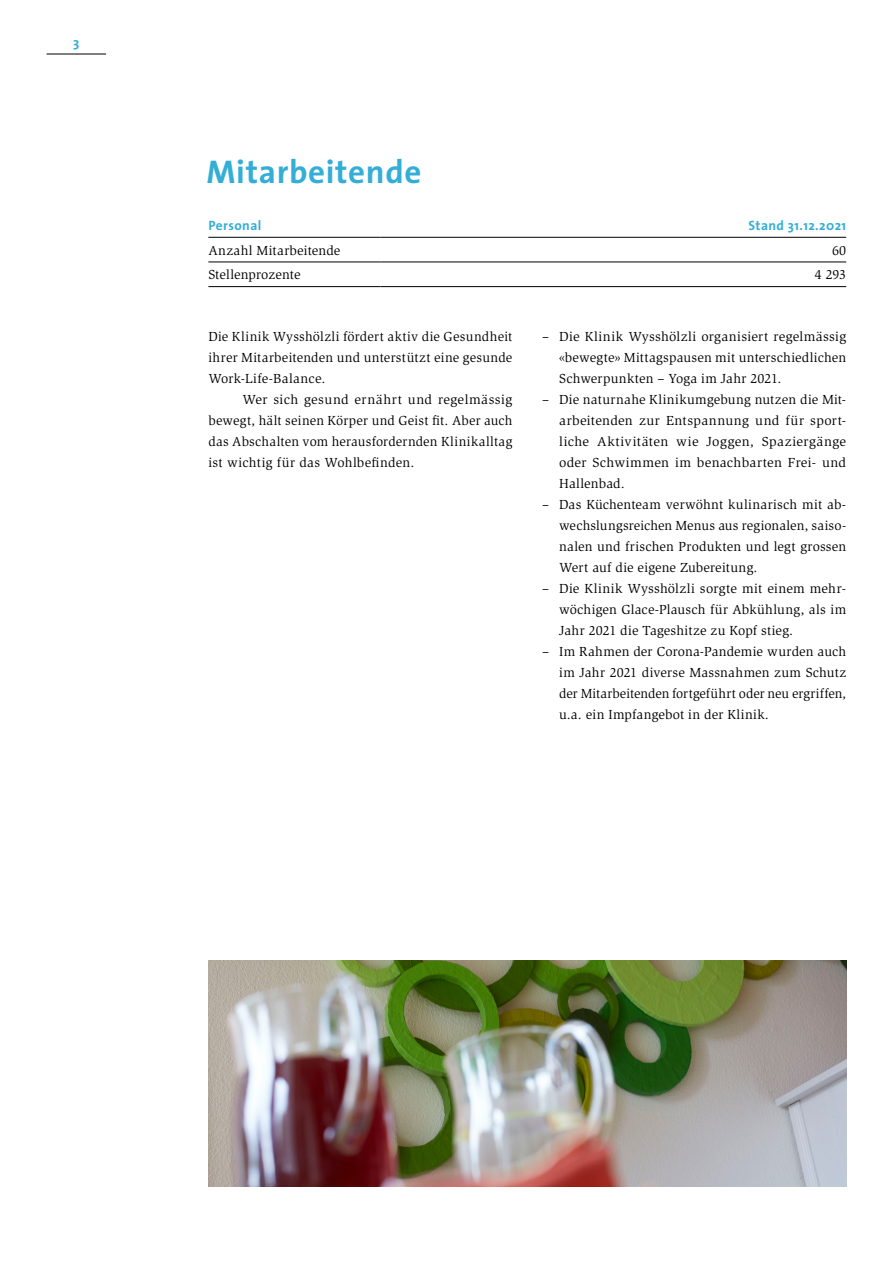
<style>
.page{position:relative;width:893px;height:1263px;background:#fff}
.page>*{position:absolute;margin:0;border:0;box-sizing:border-box;transform-origin:0 0}
.t1{font:700 33px "The Sans";letter-spacing:.02em;color:#34aed6}
.t2{font:13.5px/21px "Slimbach";letter-spacing:.015em;color:#000;text-align:justify}
.t3{font:700 13.5px "The Sans";letter-spacing:.03em;color:#34aed6}
</style>
<div class="page">
<hr style="left:47px;top:54px;width:59px;height:1px;background:#000">
<hr style="left:208px;top:262px;width:173px;height:1px;background:#000">
<hr style="left:208px;top:237px;width:173px;height:1px;background:#000">
<hr style="left:208px;top:286px;width:173px;height:1px;background:#000">
<hr style="left:381px;top:237px;width:465px;height:1px;background:#000">
<hr style="left:381px;top:262px;width:465px;height:1px;background:#000">
<hr style="left:381px;top:286px;width:465px;height:1px;background:#000">
<img style="left:208px;top:960px;width:638px;height:226px">
<p class="t3" style="left:73px;top:31px;width:8px">3</p>
<h1 class="t1" style="left:207px;top:144px;width:216px">Mitarbeitende</h1>
<p class="t3" style="left:208px;top:214px;width:55px">Personal</p>
<p class="t3" style="left:748px;top:214px;width:99px">Stand 31.12.2021</p>
<p class="t2" style="left:208px;top:240px;width:133px">Anzahl Mitarbeitende</p>
<p class="t2" style="left:832px;top:240px;width:16px">60</p>
<p class="t2" style="left:208px;top:264px;width:94px">Stellenprozente</p>
<p class="t2" style="left:815px;top:264px;width:33px">4 293</p>
<p class="t2" style="left:208px;top:326px;width:306px">Die Klinik Wysshölzli fördert aktiv die Gesundheit ihrer Mitarbeitenden und unterstützt eine gesunde Work-Life-Balance.</p>
<p class="t2" style="left:208px;top:389px;width:306px;text-indent:34px">Wer sich gesund ernährt und regelmässig bewegt, hält seinen Körper und Geist fit. Aber auch das Abschalten vom herausfordernden Klinikalltag ist wichtig für das Wohlbefinden.</p>
<p class="t2" style="left:559px;top:326px;width:289px;text-indent:-17px">– Die Klinik Wysshölzli organisiert regelmässig «bewegte» Mittagspausen mit unterschiedlichen Schwerpunkten – Yoga im Jahr 2021.</p>
<p class="t2" style="left:559px;top:389px;width:289px;text-indent:-17px">– Die naturnahe Klinikumgebung nutzen die Mit&shy;arbeitenden zur Entspannung und für sport&shy;liche Aktivitäten wie Joggen, Spaziergänge oder Schwimmen im benachbarten Frei- und Hallenbad.</p>
<p class="t2" style="left:559px;top:494px;width:289px;text-indent:-17px">– Das Küchenteam verwöhnt kulinarisch mit ab&shy;wechslungsreichen Menus aus regionalen, saiso&shy;nalen und frischen Produkten und legt grossen Wert auf die eigene Zubereitung.</p>
<p class="t2" style="left:559px;top:578px;width:288px;text-indent:-17px">– Die Klinik Wysshölzli sorgte mit einem mehr&shy;wöchigen Glace-Plausch für Abkühlung, als im Jahr 2021 die Tageshitze zu Kopf stieg.</p>
<p class="t2" style="left:559px;top:641px;width:289px;text-indent:-17px">– Im Rahmen der Corona-Pandemie wurden auch im Jahr 2021 diverse Massnahmen zum Schutz der Mitarbeitenden fortgeführt oder neu ergriffen, u.a. ein Impfangebot in der Klinik.</p>
</div>
